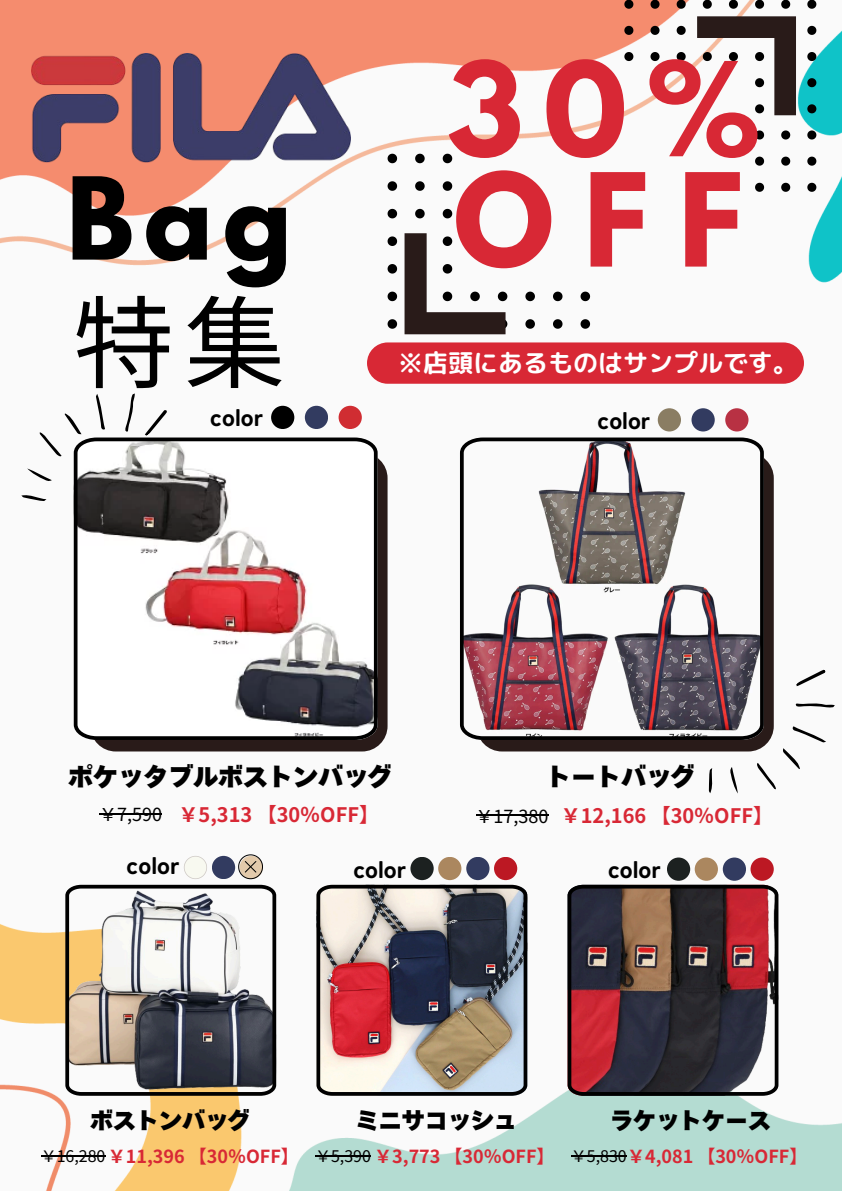
<style>
.page{position:relative;width:842px;height:1191px;background:#fff}
.page>*{position:absolute;margin:0;border:0;box-sizing:border-box;transform-origin:0 0}
.t1{font:700 115.5px "League Spartan";color:#d82835}
.t2{font:700 114.5px "League Spartan";color:#d82835}
.t3{font:700 101px "League Spartan";color:#000}
.t4{font:101px "Noto Sans CJ Ksc";color:#000}
.t5{font:25px "Tazugane Info Std N X Black";color:#000}
.t6{font:25px "rounded mplus 1 p bold";color:#fff}
.t7{font:900 24px "Tsunagi Gothic";color:#000}
.t8{font:23px "Tazugane Info Std N X Black";color:#000}
.t9{font:700 20px "Noto Sans JP";color:#d82835}
.t10{font:700 18px "Noto Sans JP";color:#d82835}
.t11{font:18px "Noto Sans JP";color:#000}
.t12{font:16px "Noto Sans JP";color:#000}
</style>
<div class="page">
<img style="left:0;top:0;width:842px;height:1190px">
<div style="left:90px;top:452px;width:298px;height:299px;background:#291b19;border-radius:25px"></div>
<svg style="left:74px;top:437px;width:304px;height:303px;background:#ccbebf"></svg>
<img style="left:31px;top:53px;width:320px;height:109px">
<div style="left:476px;top:452px;width:298px;height:299px;background:#291b19;border-radius:25px"></div>
<svg style="left:460px;top:437px;width:304px;height:303px;background:#baa9ad"></svg>
<svg style="left:388px;top:154px;width:9px;height:9px"></svg>
<svg style="left:415px;top:154px;width:10px;height:9px"></svg>
<svg style="left:443px;top:154px;width:9px;height:9px"></svg>
<svg style="left:388px;top:181px;width:9px;height:10px"></svg>
<svg style="left:415px;top:181px;width:10px;height:10px"></svg>
<svg style="left:443px;top:181px;width:9px;height:10px"></svg>
<svg style="left:388px;top:209px;width:9px;height:9px"></svg>
<svg style="left:415px;top:209px;width:10px;height:9px"></svg>
<svg style="left:443px;top:209px;width:9px;height:9px"></svg>
<svg style="left:388px;top:236px;width:9px;height:10px"></svg>
<svg style="left:388px;top:264px;width:9px;height:9px"></svg>
<svg style="left:388px;top:291px;width:9px;height:10px"></svg>
<svg style="left:525px;top:291px;width:10px;height:10px"></svg>
<svg style="left:553px;top:291px;width:9px;height:10px"></svg>
<svg style="left:581px;top:291px;width:9px;height:10px"></svg>
<svg style="left:388px;top:319px;width:9px;height:10px"></svg>
<svg style="left:525px;top:319px;width:10px;height:10px"></svg>
<svg style="left:553px;top:319px;width:9px;height:10px"></svg>
<svg style="left:581px;top:319px;width:9px;height:10px"></svg>
<svg style="left:405px;top:233px;width:102px;height:101px"></svg>
<svg style="left:807px;top:183px;width:9px;height:9px"></svg>
<svg style="left:781px;top:183px;width:9px;height:9px"></svg>
<svg style="left:755px;top:183px;width:9px;height:9px"></svg>
<svg style="left:807px;top:157px;width:9px;height:9px"></svg>
<svg style="left:781px;top:157px;width:9px;height:9px"></svg>
<svg style="left:755px;top:157px;width:9px;height:9px"></svg>
<svg style="left:807px;top:130px;width:9px;height:9px"></svg>
<svg style="left:781px;top:130px;width:9px;height:9px"></svg>
<svg style="left:755px;top:130px;width:9px;height:9px"></svg>
<svg style="left:807px;top:104px;width:9px;height:9px"></svg>
<svg style="left:807px;top:78px;width:9px;height:9px"></svg>
<svg style="left:807px;top:52px;width:9px;height:9px"></svg>
<svg style="left:677px;top:52px;width:9px;height:9px"></svg>
<svg style="left:650px;top:52px;width:9px;height:9px"></svg>
<svg style="left:625px;top:52px;width:8px;height:9px"></svg>
<svg style="left:807px;top:26px;width:9px;height:9px"></svg>
<svg style="left:677px;top:26px;width:9px;height:9px"></svg>
<svg style="left:650px;top:26px;width:9px;height:9px"></svg>
<svg style="left:625px;top:26px;width:8px;height:9px"></svg>
<svg style="left:807px;top:0;width:9px;height:9px"></svg>
<svg style="left:781px;top:0;width:9px;height:9px"></svg>
<svg style="left:755px;top:0;width:9px;height:9px"></svg>
<svg style="left:729px;top:0;width:9px;height:9px"></svg>
<svg style="left:703px;top:0;width:9px;height:9px"></svg>
<svg style="left:677px;top:0;width:9px;height:9px"></svg>
<svg style="left:650px;top:0;width:9px;height:9px"></svg>
<svg style="left:625px;top:0;width:8px;height:9px"></svg>
<svg style="left:697px;top:16px;width:99px;height:99px"></svg>
<svg style="left:65px;top:884px;width:211px;height:211px"></svg>
<svg style="left:21px;top:393px;width:151px;height:117px"></svg>
<svg style="left:316px;top:884px;width:211px;height:211px;background:#947e80"></svg>
<svg style="left:568px;top:884px;width:210px;height:211px;background:#5c3a3f"></svg>
<svg style="left:698px;top:663px;width:137px;height:130px"></svg>
<div style="left:271px;top:406px;width:23px;height:23px;background:#000;border-radius:50%"></div>
<div style="left:305px;top:406px;width:23px;height:23px;background:#323b60;border-radius:50%"></div>
<div style="left:339px;top:406px;width:23px;height:23px;background:#d02d32;border-radius:50%"></div>
<div style="left:658px;top:408px;width:23px;height:23px;background:#8a7d63;border-radius:50%"></div>
<div style="left:691px;top:408px;width:24px;height:23px;background:#323b60;border-radius:50%"></div>
<div style="left:725px;top:408px;width:23px;height:23px;background:#b83143;border-radius:50%"></div>
<svg style="left:184px;top:855px;width:23px;height:24px"></svg>
<div style="left:212px;top:855px;width:23px;height:24px;background:#323b60;border-radius:50%"></div>
<div style="left:695px;top:857px;width:23px;height:23px;background:#ab875f;border-radius:50%"></div>
<div style="left:723px;top:857px;width:23px;height:23px;background:#323b60;border-radius:50%"></div>
<div style="left:750px;top:857px;width:24px;height:23px;background:#bc1823;border-radius:50%"></div>
<div style="left:667px;top:857px;width:23px;height:23px;background:#1c2120;border-radius:50%"></div>
<div style="left:438px;top:856px;width:23px;height:24px;background:#ab875f;border-radius:50%"></div>
<div style="left:466px;top:856px;width:23px;height:24px;background:#323b60;border-radius:50%"></div>
<div style="left:494px;top:856px;width:23px;height:24px;background:#bc1823;border-radius:50%"></div>
<div style="left:410px;top:856px;width:24px;height:24px;background:#1c2120;border-radius:50%"></div>
<svg style="left:238px;top:854px;width:25px;height:25px"></svg>
<div style="left:367px;top:342px;width:437px;height:42px;background:#d82835;border-radius:21px"></div>
<hr style="left:99px;top:812px;width:63px;height:2px;background:#000">
<hr style="left:476px;top:814px;width:72px;height:1px;background:#000">
<hr style="left:41px;top:1155px;width:65px;height:1px;background:#000">
<hr style="left:315px;top:1155px;width:56px;height:1px;background:#000">
<hr style="left:571px;top:1155px;width:56px;height:1px;background:#000">
<h1 class="t1" style="left:447px;top:52px;width:315px">30%</h1>
<h2 class="t3" style="left:67px;top:169px;width:227px">Bag</h2>
<h1 class="t2" style="left:453px;top:163px;width:291px">OFF</h1>
<h2 class="t4" style="left:73px;top:263px;width:207px">特集</h2>
<p class="t6" style="left:398px;top:345px;width:401px">※店頭にあるものはサンプルです。</p>
<h3 class="t7" style="left:210px;top:405px;width:54px">color</h3>
<p class="t7" style="left:598px;top:408px;width:54px">color</p>
<h3 class="t5" style="left:68px;top:759px;width:326px">ポケッタブルボストンバッグ</h3>
<h3 class="t11" style="left:99px;top:800px;width:64px">￥7,590</h3>
<p class="t9" style="left:179px;top:798px;width:202px">￥5,313 【30％OFF】</p>
<p class="t11" style="left:476px;top:801px;width:74px">￥17,380</p>
<p class="t9" style="left:561px;top:800px;width:214px">￥12,166 【30％OFF】</p>
<h3 class="t5" style="left:546px;top:759px;width:151px">トートバッグ</h3>
<h3 class="t7" style="left:127px;top:852px;width:54px">color</h3>
<p class="t7" style="left:353px;top:856px;width:54px">color</p>
<h3 class="t7" style="left:608px;top:857px;width:54px">color</h3>
<h3 class="t8" style="left:90px;top:1105px;width:162px">ボストンバッグ</h3>
<h3 class="t12" style="left:41px;top:1143px;width:66px">￥16,280</h3>
<h4 class="t10" style="left:108px;top:1141px;width:192px">￥11,396 【30％OFF】</h4>
<p class="t8" style="left:356px;top:1105px;width:162px">ミニサコッシュ</p>
<h4 class="t12" style="left:315px;top:1143px;width:57px">￥5,390</h4>
<p class="t10" style="left:374px;top:1141px;width:182px">￥3,773 【30％OFF】</p>
<h3 class="t8" style="left:610px;top:1105px;width:162px">ラケットケース</h3>
<p class="t12" style="left:571px;top:1143px;width:57px">￥5,830</p>
<p class="t10" style="left:627px;top:1141px;width:182px">￥4,081 【30％OFF】</p>
</div>
